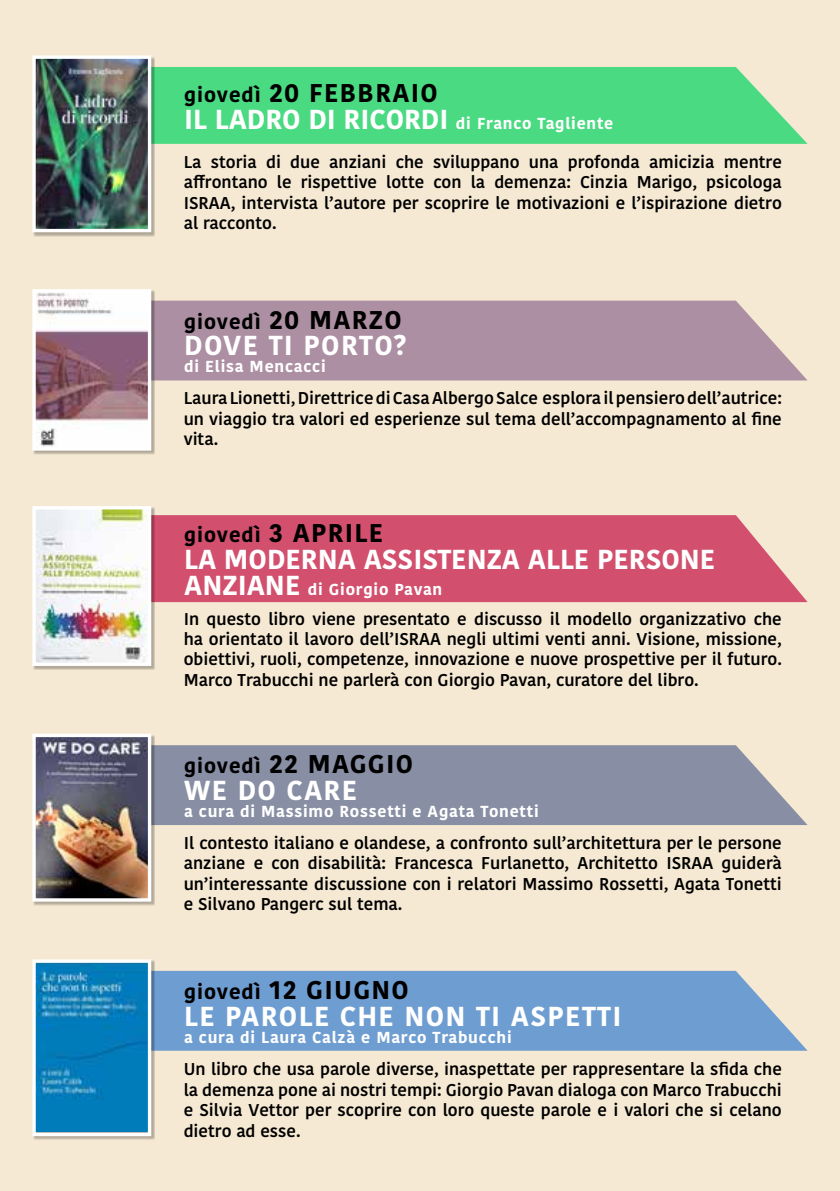
<style>
.page{position:relative;width:840px;height:1191px;background:#fff}
.page>*{position:absolute;margin:0;border:0;box-sizing:border-box;transform-origin:0 0}
.t1{font:700 27.4px "Kohinoor Bangla";letter-spacing:.05em;color:#fff}
.t2{font:700 27.4px "Kohinoor Bangla";color:#fff}
.t3{font:700 25.6px "Kohinoor Bangla";letter-spacing:.05em;color:#000}
.t4{font:700 20.2px "Kohinoor Bangla";letter-spacing:.05em;color:#000}
.t5{font:600 17px/20.4px "Kohinoor Bangla";color:#000;text-align:justify}
.t6{font:700 15.8px "Kohinoor Bangla";letter-spacing:.05em;color:#fff}
.s1{font-size:20.2px}
.s2{font-size:27.4px}
.s3{font-size:25.6px}
</style>
<div class="page">
<div style="left:0;top:0;width:839px;height:1191px;background:#f6e9d3"></div>
<div style="left:155px;top:67px;width:652px;height:77px;background:#4ada82"></div>
<div style="left:34px;top:57px;width:121px;height:180px;background:#000;opacity:.28"></div>
<img style="left:36px;top:59px;width:111px;height:169px">
<div style="left:32px;top:55px;width:119px;height:177px;border:3px solid #fff"></div>
<div style="left:155px;top:971px;width:652px;height:79px;background:#6e9dd1"></div>
<div style="left:34px;top:960px;width:121px;height:180px;background:#000;opacity:.28"></div>
<img style="left:36px;top:963px;width:111px;height:168px">
<div style="left:32px;top:959px;width:119px;height:177px;border:3px solid #fff"></div>
<div style="left:155px;top:745px;width:652px;height:80px;background:#888ea3"></div>
<div style="left:34px;top:735px;width:121px;height:171px;background:#000;opacity:.28"></div>
<img style="left:36px;top:737px;width:111px;height:160px">
<div style="left:32px;top:733px;width:119px;height:168px;border:3px solid #fff"></div>
<div style="left:155px;top:301px;width:652px;height:79px;background:#ac8fa2"></div>
<div style="left:34px;top:290px;width:121px;height:165px;background:#000;opacity:.28"></div>
<img style="left:36px;top:293px;width:111px;height:153px">
<div style="left:32px;top:289px;width:119px;height:161px;border:3px solid #fff"></div>
<div style="left:155px;top:515px;width:652px;height:87px;background:#d24f6e"></div>
<div style="left:34px;top:507px;width:121px;height:163px;background:#000;opacity:.28"></div>
<img style="left:36px;top:510px;width:111px;height:152px">
<div style="left:32px;top:506px;width:119px;height:160px;border:3px solid #fff"></div>
<h2 class="t3" style="left:184px;top:71px;width:255px"><span class="s1">giovedì</span> 20 FEBBRAIO</h2>
<p class="t6" style="left:184px;top:109px;width:430px"><span class="s2">IL LADRO DI RICORDI</span> di Franco Tagliente</p>
<p class="t5" style="left:184px;top:151px;width:599px">La storia di due anziani che sviluppano una profonda amicizia mentre affrontano le rispettive lotte con la demenza: Cinzia Marigo, psicologa ISRAA, intervista l’autore per scoprire le motivazioni e l’ispirazione dietro al racconto.</p>
<p class="t4" style="left:184px;top:304px;width:219px">giovedì <span class="s3">20 MARZO</span></p>
<h1 class="t1" style="left:184px;top:321px;width:224px">DOVE TI PORTO?</h1>
<p class="t6" style="left:184px;top:353px;width:143px">di Elisa Mencacci</p>
<p class="t5" style="left:184px;top:387px;width:599px">Laura Lionetti, Direttrice di Casa Albergo Salce esplora il pensiero dell’autrice: un viaggio tra valori ed esperienze sul tema dell’accompagnamento al fine vita.</p>
<p class="t4" style="left:184px;top:517px;width:200px">giovedì <span class="s3">3 APRILE</span></p>
<h1 class="t2" style="left:184px;top:535px;width:532px">LA MODERNA ASSISTENZA ALLE PERSONE</h1>
<p class="t6" style="left:184px;top:575px;width:259px"><span class="s2">ANZIANE</span> di Giorgio Pavan</p>
<p class="t5" style="left:184px;top:607px;width:599px">In questo libro viene presentato e discusso il modello organizzativo che ha orientato il lavoro dell’ISRAA negli ultimi venti anni. Visione, missione, obiettivi, ruoli, competenze, innovazione e nuove prospettive per il futuro.<br>Marco Trabucchi ne parlerà con Giorgio Pavan, curatore del libro.</p>
<h2 class="t3" style="left:184px;top:742px;width:230px"><span class="s1">giovedì</span> 22 MAGGIO</h2>
<h1 class="t1" style="left:184px;top:766px;width:174px">WE DO CARE</h1>
<p class="t6" style="left:184px;top:797px;width:356px">a cura di Massimo Rossetti e Agata Tonetti</p>
<p class="t5" style="left:184px;top:832px;width:599px">Il contesto italiano e olandese, a confronto sull’architettura per le persone anziane e con disabilità: Francesca Furlanetto, Architetto ISRAA guiderà un’interessante discussione con i relatori Massimo Rossetti, Agata Tonetti e Silvano Pangerc sul tema.</p>
<h2 class="t3" style="left:184px;top:967px;width:226px"><span class="s1">giovedì</span> 12 GIUGNO</h2>
<h1 class="t1" style="left:184px;top:991px;width:438px">LE PAROLE CHE NON TI ASPETTI</h1>
<p class="t6" style="left:184px;top:1023px;width:329px">a cura di Laura Calzà e Marco Trabucchi</p>
<p class="t5" style="left:184px;top:1058px;width:599px">Un libro che usa parole diverse, inaspettate per rappresentare la sfida che la demenza pone ai nostri tempi: Giorgio Pavan dialoga con Marco Trabucchi e Silvia Vettor per scoprire con loro queste parole e i valori che si celano dietro ad esse.</p>
</div>
